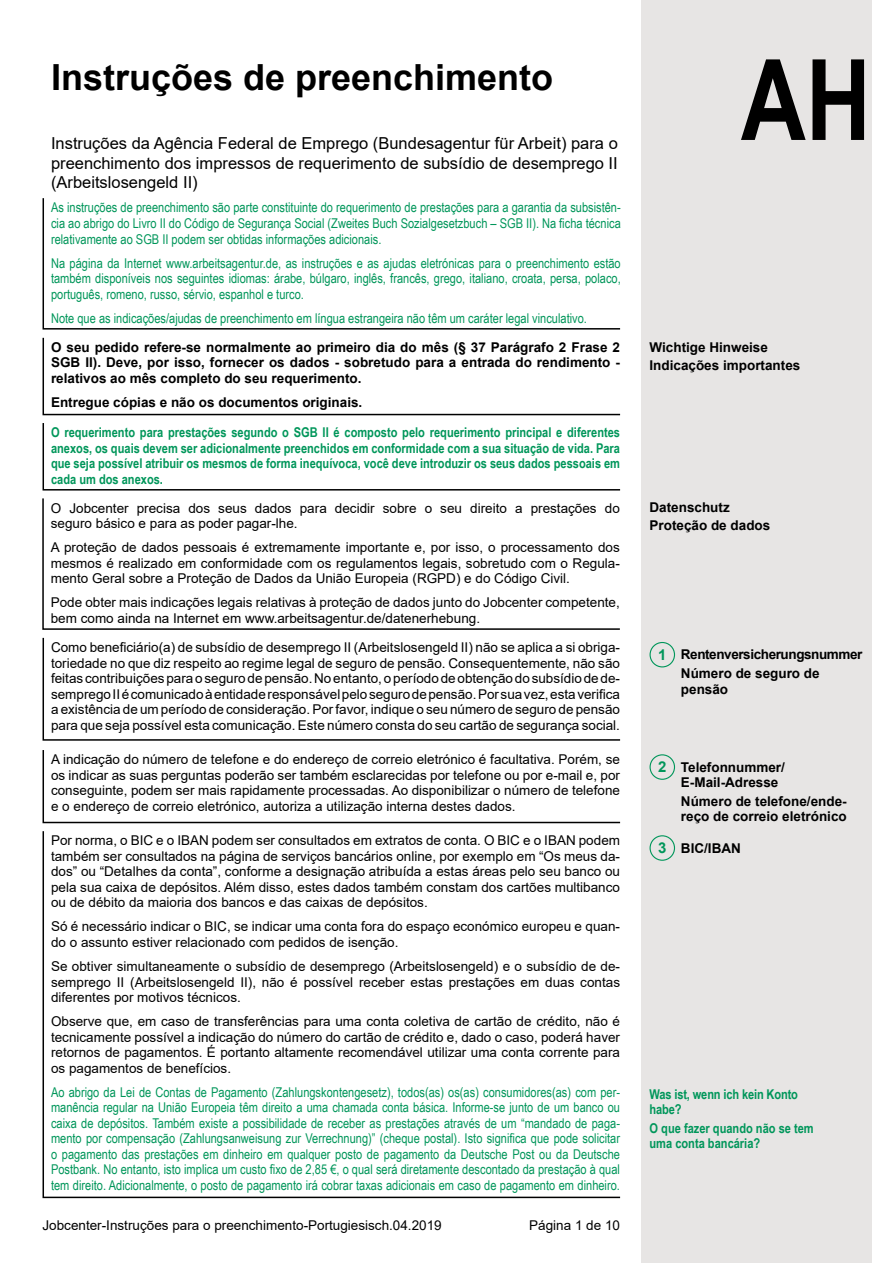
<style>
.page{position:relative;width:893px;height:1263px;background:#fff}
.page>*{position:absolute;margin:0;border:0;box-sizing:border-box;transform-origin:0 0}
.t1{font:700 112.5px "Arial";color:#000;scale:.8 1}
.t2{font:700 36px "Arial";color:#000}
.t3{font:16.5px/19.8px "Arial";color:#000;text-align:justify}
.t4{font:700 15px "Arial";color:#00965a}
.t5{font:13.5px/15.5px "Arial";color:#000;text-align:justify}
.t6{font:13.5px/15.5px "Arial Narrow";color:#00965a;text-align:justify}
.t7{font:700 13.5px/15.6px "Arial";color:#000}
.t8{font:700 13.5px/15.5px "Arial Narrow";color:#00965a}
.t9{font:700 13.5px/18.5px "Arial";letter-spacing:-.03em;color:#000}
</style>
<div class="page">
<div style="left:641px;top:0;width:231px;height:1263px;background:#e7e5e4"></div>
<svg style="left:42px;top:198px;width:579px;height:132px"></svg>
<svg style="left:42px;top:337px;width:579px;height:79px"></svg>
<svg style="left:42px;top:423px;width:579px;height:68px"></svg>
<svg style="left:42px;top:637px;width:579px;height:104px"></svg>
<div style="left:649px;top:642px;width:26px;height:25px;border:1px solid #00965a;border-radius:50%"></div>
<svg style="left:42px;top:750px;width:579px;height:74px"></svg>
<svg style="left:42px;top:831px;width:579px;height:368px"></svg>
<div style="left:649px;top:754px;width:26px;height:26px;border:1px solid #00965a;border-radius:50%"></div>
<div style="left:649px;top:835px;width:26px;height:26px;border:1px solid #00965a;border-radius:50%"></div>
<svg style="left:42px;top:498px;width:578px;height:132px"></svg>
<h2 class="t2" style="left:51px;top:52px;width:504px">Instruções de preenchimento</h2>
<p class="t3" style="left:51px;top:133px;width:568px">Instruções da Agência Federal de Emprego (Bundesagentur für Arbeit) para o preenchimento dos impressos de requerimento de subsídio de desemprego II (Arbeitslosengeld II)</p>
<p class="t6" style="left:51px;top:199px;width:571px">As instruções de preenchimento são parte constituinte do requerimento de prestações para a garantia da subsistên&shy;cia ao abrigo do Livro II do Código de Segurança Social (Zweites Buch Sozialgesetzbuch – SGB II). Na ficha técnica relativamente ao SGB II podem ser obtidas informações adicionais.</p>
<p class="t6" style="left:51px;top:255px;width:571px">Na página da Internet www.arbeitsagentur.de, as instruções e as ajudas eletrónicas para o preenchimento estão também disponíveis nos seguintes idiomas: árabe, búlgaro, inglês, francês, grego, italiano, croata, persa, polaco, português, romeno, russo, sérvio, espanhol e turco.</p>
<p class="t6" style="left:51px;top:310px;width:537px">Note que as indicações/ajudas de preenchimento em língua estrangeira não têm um caráter legal vinculativo.</p>
<p class="t7" style="left:51px;top:339px;width:571px;text-align:justify">O seu pedido refere-se normalmente ao primeiro dia do mês (§ 37 Parágrafo 2 Frase 2<br>SGB II). Deve, por isso, fornecer os dados - sobretudo para a entrada do rendimento - relativos ao mês completo do seu requerimento.</p>
<p class="t7" style="left:51px;top:395px;width:313px">Entregue cópias e não os documentos originais.</p>
<p class="t8" style="left:51px;top:424px;width:571px;text-align:justify">O requerimento para prestações segundo o SGB II é composto pelo requerimento principal e diferentes anexos, os quais devem ser adicionalmente preenchidos em conformidade com a sua situação de vida. Para que seja possível atribuir os mesmos de forma inequívoca, você deve introduzir os seus dados pessoais em cada um dos anexos.</p>
<p class="t5" style="left:51px;top:500px;width:571px">O Jobcenter precisa dos seus dados para decidir sobre o seu direito a prestações do seguro básico e para as poder pagar-lhe.</p>
<p class="t5" style="left:51px;top:539px;width:571px">A proteção de dados pessoais é extremamente importante e, por isso, o processamento dos mesmos é realizado em conformidade com os regulamentos legais, sobretudo com o Regula&shy;mento Geral sobre a Proteção de Dados da União Europeia (RGPD) e do Código Civil.</p>
<p class="t5" style="left:51px;top:594px;width:571px">Pode obter mais indicações legais relativas à proteção de dados junto do Jobcenter competente, bem como ainda na Internet em www.arbeitsagentur.de/datenerhebung.</p>
<h1 class="t1" style="left:741px;top:21px;width:164px">AH</h1>
<p class="t7" style="left:649px;top:338px;width:152px;line-height:18.5px">Wichtige Hinweise<br>Indicações importantes</p>
<p class="t7" style="left:649px;top:498px;width:122px;line-height:18.5px">Datenschutz<br>Proteção de dados</p>
<p class="t5" style="left:51px;top:639px;width:571px">Como beneficiário(a) de subsídio de desemprego II (Arbeitslosengeld II) não se aplica a si obriga&shy;toriedade no que diz respeito ao regime legal de seguro de pensão. Consequentemente, não são feitas contribuições para o seguro de pensão. No entanto, o período de obtenção do subsídio de de&shy;semprego II é comunicado à entidade responsável pelo seguro de pensão. Por sua vez, esta verifica a existência de um período de consideração. Por favor, indique o seu número de seguro de pensão para que seja possível esta comunicação. Este número consta do seu cartão de segurança social.</p>
<p class="t9" style="left:681px;top:646px;width:183px">Rentenversicherungsnummer<br>Número de seguro de</p>
<p class="t4" style="left:658px;top:644px;width:10px">1</p>
<p class="t7" style="left:681px;top:681px;width:49px">pensão</p>
<p class="t5" style="left:51px;top:751px;width:571px">A indicação do número de telefone e do endereço de correio eletrónico é facultativa. Porém, se os indicar as suas perguntas poderão ser também esclarecidas por telefone ou por e-mail e, por conseguinte, podem ser mais rapidamente processadas. Ao disponibilizar o número de telefone e o endereço de correio eletrónico, autoriza a utilização interna destes dados.</p>
<p class="t5" style="left:51px;top:833px;width:571px">Por norma, o BIC e o IBAN podem ser consultados em extratos de conta. O BIC e o IBAN podem também ser consultados na página de serviços bancários online, por exemplo em “Os meus da&shy;dos” ou “Detalhes da conta”, conforme a designação atribuída a estas áreas pelo seu banco ou pela sua caixa de depósitos. Além disso, estes dados também constam dos cartões multibanco ou de débito da maioria dos bancos e das caixas de depósitos.</p>
<p class="t5" style="left:51px;top:919px;width:571px">Só é necessário indicar o BIC, se indicar uma conta fora do espaço económico europeu e quan&shy;do o assunto estiver relacionado com pedidos de isenção.</p>
<p class="t5" style="left:51px;top:958px;width:571px">Se obtiver simultaneamente o subsídio de desemprego (Arbeitslosengeld) e o subsídio de de&shy;semprego II (Arbeitslosengeld II), não é possível receber estas prestações em duas contas diferentes por motivos técnicos.</p>
<p class="t5" style="left:51px;top:1013px;width:571px">Observe que, em caso de transferências para uma conta coletiva de cartão de crédito, não é tecnicamente possível a indicação do número do cartão de crédito e, dado o caso, poderá haver retornos de pagamentos. É portanto altamente recomendável utilizar uma conta corrente para os pagamentos de benefícios.</p>
<p class="t6" style="left:51px;top:1084px;width:571px">Ao abrigo da Lei de Contas de Pagamento (Zahlungskontengesetz), todos(as) os(as) consumidores(as) com per&shy;manência regular na União Europeia têm direito a uma chamada conta básica. Informe-se junto de um banco ou caixa de depósitos. Também existe a possibilidade de receber as prestações através de um “mandado de paga&shy;mento por compensação (Zahlungsanweisung zur Verrechnung)” (cheque postal). Isto significa que pode solicitar o pagamento das prestações em dinheiro em qualquer posto de pagamento da Deutsche Post ou da Deutsche Postbank. No entanto, isto implica um custo fixo de 2,85 €, o qual será diretamente descontado da prestação à qual tem direito. Adicionalmente, o posto de pagamento irá cobrar taxas adicionais em caso de pagamento em dinheiro.</p>
<p class="t5" style="left:43px;top:1218px;width:401px">Jobcenter-Instruções para o preenchimento-Portugiesisch.04.2019</p>
<p class="t5" style="left:529px;top:1218px;width:92px">Página 1 de 10</p>
<p class="t4" style="left:658px;top:756px;width:10px">2</p>
<p class="t4" style="left:658px;top:837px;width:10px">3</p>
<p class="t7" style="left:681px;top:759px;width:106px">Telefonnummer/<br>E-Mail-Adresse</p>
<p class="t7" style="left:681px;top:793px;width:167px">Número de telefone/ende&shy;reço de correio eletrónico</p>
<p class="t7" style="left:681px;top:840px;width:61px">BIC/IBAN</p>
<p class="t8" style="left:649px;top:1086px;width:150px">Was ist, wenn ich kein Konto habe?</p>
<p class="t8" style="left:649px;top:1120px;width:166px">O que fazer quando não se tem uma conta bancária?</p>
</div>
